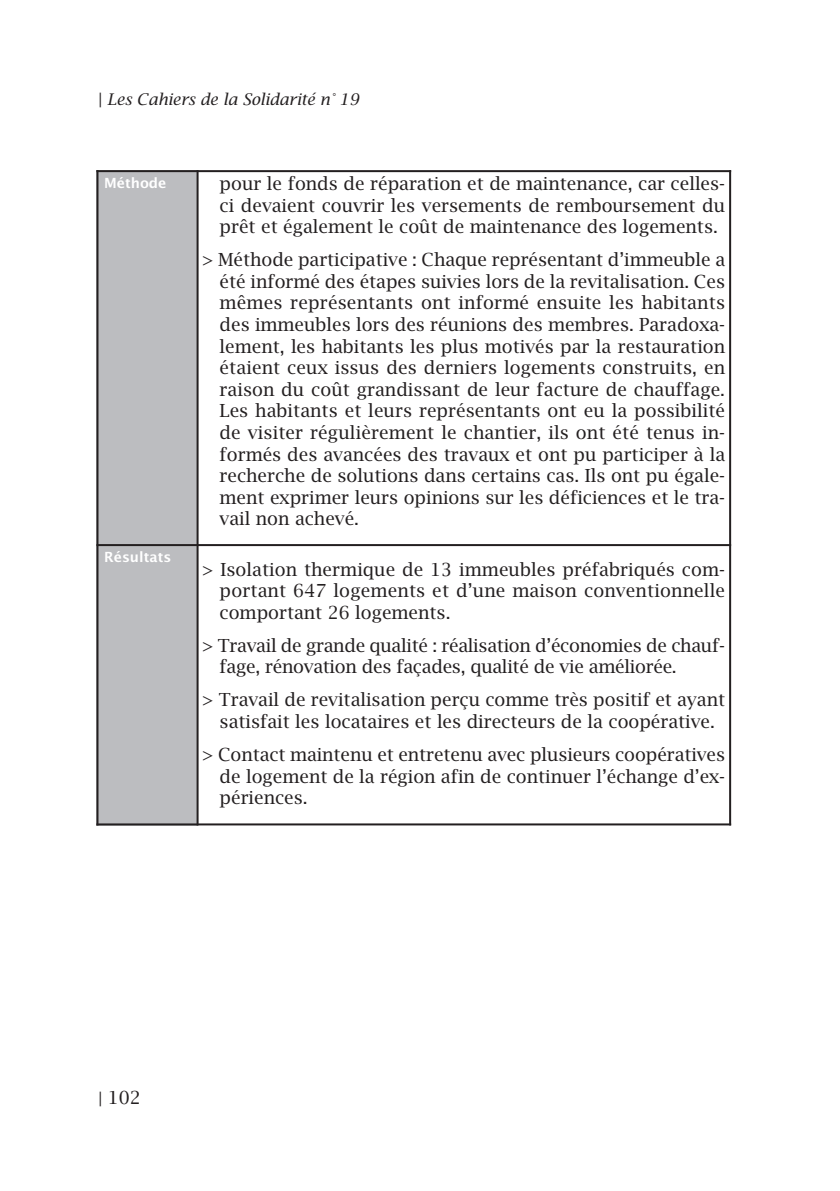
<style>
.page{position:relative;width:840px;height:1191px;background:#fff}
.page>*{position:absolute;margin:0;border:0;box-sizing:border-box;transform-origin:0 0}
.t1{font:18px/21.6px "Lucida Bright";color:#231f20;text-align:justify}
.t2{font:italic 16px "Lucida Bright";color:#231f20}
.t3{font:700 14px "Lucida Grande";color:#fff}
.s1{font-style:normal}
.s2{font-size:16px}
</style>
<div class="page">
<div style="left:96px;top:170px;width:101px;height:375px;background:#bcbdc0"></div>
<div style="left:96px;top:545px;width:101px;height:280px;background:#bcbdc0"></div>
<hr style="left:96px;top:170px;width:2px;height:655px;background:#231f20">
<hr style="left:196px;top:170px;width:2px;height:655px;background:#231f20">
<hr style="left:728px;top:170px;width:2px;height:655px;background:#231f20">
<hr style="left:96px;top:170px;width:634px;height:2px;background:#231f20">
<hr style="left:96px;top:544px;width:634px;height:2px;background:#231f20">
<hr style="left:96px;top:823px;width:634px;height:2px;background:#231f20">
<p class="t2" style="left:98px;top:91px;width:262px"><span class="s1">|</span> Les Cahiers de la Solidarité n° 19</p>
<p class="t3" style="left:104px;top:175px;width:64px">Méthode</p>
<p class="t1" style="left:219px;top:173px;width:506px">pour le fonds de réparation et de maintenance, car celles&shy;ci devaient couvrir les versements de remboursement du prêt et également le coût de maintenance des logements.</p>
<p class="t1" style="left:219px;top:249px;width:506px;text-indent:-17px">&gt; Méthode participative : Chaque représentant d’immeuble a été informé des étapes suivies lors de la revitalisation. Ces mêmes représentants ont informé ensuite les habitants des immeubles lors des réunions des membres. Paradoxa&shy;lement, les habitants les plus motivés par la restauration étaient ceux issus des derniers logements construits, en raison du coût grandissant de leur facture de chauffage.<br>Les habitants et leurs représentants ont eu la possibilité de visiter régulièrement le chantier, ils ont été tenus in&shy;formés des avancées des travaux et ont pu participer à la recherche de solutions dans certains cas. Ils ont pu égale&shy;ment exprimer leurs opinions sur les déficiences et le tra&shy;vail non achevé.</p>
<p class="t3" style="left:104px;top:548px;width:69px">Résultats</p>
<p class="t1" style="left:219px;top:558px;width:506px;text-indent:-17px">&gt; Isolation thermique de 13 immeubles préfabriqués com&shy;portant 647 logements et d’une maison conventionnelle comportant 26 logements.</p>
<p class="t1" style="left:219px;top:635px;width:506px;text-indent:-17px">&gt; Travail de grande qualité : réalisation d’économies de chauf&shy;fage, rénovation des façades, qualité de vie améliorée.</p>
<p class="t1" style="left:202px;top:689px;width:523px;text-align:center">&gt; Travail de revitalisation perçu comme très positif et ayant satisfait les locataires et les directeurs de la coopérative.</p>
<p class="t1" style="left:219px;top:744px;width:506px;text-indent:-17px">&gt; Contact maintenu et entretenu avec plusieurs coopératives de logement de la région afin de continuer l’échange d’ex&shy;périences.</p>
<p class="t1" style="left:98px;top:1087px;width:44px"><span class="s2">|</span> 102</p>
</div>
